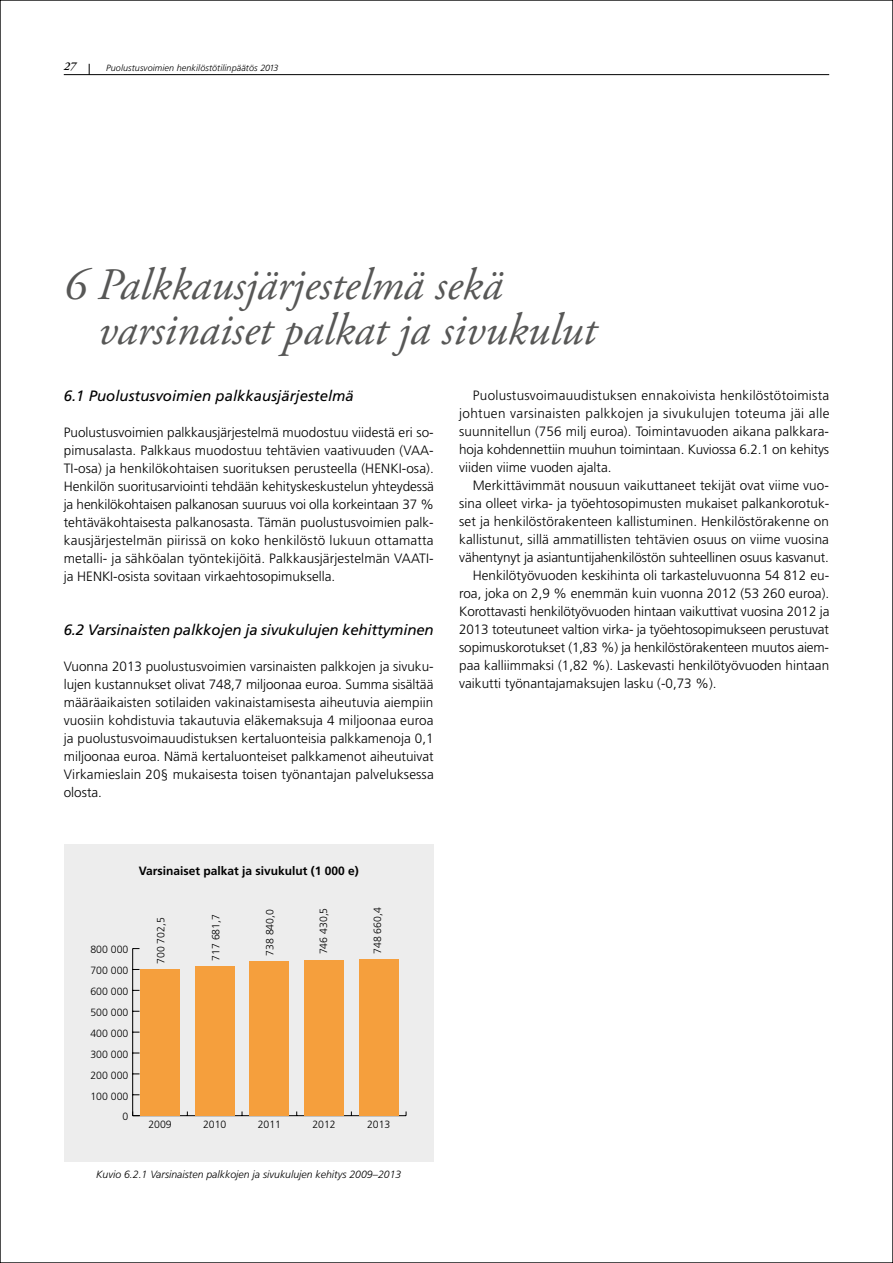
<style>
.page{position:relative;width:893px;height:1263px;background:#fff}
.page>*{position:absolute;margin:0;border:0;box-sizing:border-box;transform-origin:0 0}
.t1{font:italic 45px/45px "Adobe Garamond Pro";color:#575756}
.t2{font:italic 15px "Frutiger LT Pro";letter-spacing:-.01em;color:#000}
.t3{font:300 13.5px/18px "Frutiger LT Pro";color:#000;text-align:justify}
.t4{font:700 12px "Frutiger LT Pro";color:#000}
.t5{font:italic 600 12px "Adobe Garamond Pro";color:#000}
.t6{font:300 10.5px "Frutiger LT Pro";color:#000}
.t7{font:italic 300 10.5px "Frutiger LT Pro";color:#000}
.t8{font:italic 300 9px "Frutiger LT Pro";letter-spacing:.01em;color:#000}
</style>
<div class="page">
<hr style="left:64px;top:74px;width:765px;height:1px;background:#000">
<div style="left:64px;top:844px;width:370px;height:318px;background:#ededed"></div>
<hr style="left:133px;top:1115px;width:273px;height:1px;background:#000">
<hr style="left:132px;top:948px;width:1px;height:168px;background:#000">
<div style="left:140px;top:969px;width:40px;height:147px;background:#f59f3d"></div>
<div style="left:195px;top:966px;width:39px;height:150px;background:#f59f3d"></div>
<div style="left:250px;top:961px;width:39px;height:155px;background:#f59f3d"></div>
<div style="left:304px;top:960px;width:40px;height:156px;background:#f59f3d"></div>
<div style="left:359px;top:959px;width:39px;height:157px;background:#f59f3d"></div>
<p class="t5" style="left:64px;top:60px;width:14px">27</p>
<p class="t8" style="left:106px;top:62px;width:174px">Puolustusvoimien henkilöstötilinpäätös 2013</p>
<h1 class="t1" style="left:98px;top:264px;width:499px;text-indent:-35px">6 Palkkausjärjestelmä sekä varsinaiset palkat ja sivukulut</h1>
<p class="t2" style="left:64px;top:387px;width:292px">6.1 Puolustusvoimien palkkausjärjestelmä</p>
<p class="t3" style="left:64px;top:423px;width:372px">Puolustusvoimien palkkausjärjestelmä muodostuu viidestä eri so&shy;pimusalasta. Palkkaus muodostuu tehtävien vaativuuden (VAA-TI-osa) ja henkilökohtaisen suorituksen perusteella (HENKI-osa).<br>Henkilön suoritusarviointi tehdään kehityskeskustelun yhteydessä ja henkilökohtaisen palkanosan suuruus voi olla korkeintaan 37 % tehtäväkohtaisesta palkanosasta. Tämän puolustusvoimien palk&shy;kausjärjestelmän piirissä on koko henkilöstö lukuun ottamatta metalli- ja sähköalan työntekijöitä. Palkkausjärjestelmän VAATI&shy;ja HENKI-osista sovitaan virkaehtosopimuksella.</p>
<p class="t2" style="left:64px;top:621px;width:371px">6.2 Varsinaisten palkkojen ja sivukulujen kehittyminen</p>
<p class="t3" style="left:64px;top:657px;width:372px">Vuonna 2013 puolustusvoimien varsinaisten palkkojen ja sivuku&shy;lujen kustannukset olivat 748,7 miljoonaa euroa. Summa sisältää määräaikaisten sotilaiden vakinaistamisesta aiheutuvia aiempiin vuosiin kohdistuvia takautuvia eläkemaksuja 4 miljoonaa euroa ja puolustusvoimauudistuksen kertaluonteisia palkkamenoja 0,1 miljoonaa euroa. Nämä kertaluonteiset palkkamenot aiheutuivat Virkamieslain 20§ mukaisesta toisen työnantajan palveluksessa olosta.</p>
<p class="t3" style="left:459px;top:386px;width:372px;text-indent:14px">Puolustusvoimauudistuksen ennakoivista henkilöstötoimista johtuen varsinaisten palkkojen ja sivukulujen toteuma jäi alle suunnitellun (756 milj euroa). Toimintavuoden aikana palkkara&shy;hoja kohdennettiin muuhun toimintaan. Kuviossa 6.2.1 on kehitys viiden viime vuoden ajalta.</p>
<p class="t3" style="left:473px;top:476px;width:358px">Merkittävimmät nousuun vaikuttaneet tekijät ovat viime vuo-</p>
<p class="t3" style="left:459px;top:494px;width:372px">sina olleet virka- ja työehtosopimusten mukaiset palkankorotuk-</p>
<p class="t3" style="left:459px;top:512px;width:371px">set ja henkilöstörakenteen kallistuminen. Henkilöstörakenne on</p>
<p class="t3" style="left:459px;top:530px;width:371px">kallistunut, sillä ammatillisten tehtävien osuus on viime vuosina</p>
<p class="t3" style="left:459px;top:548px;width:371px">vähentynyt ja asiantuntijahenkilöstön suhteellinen osuus kasvanut.</p>
<p class="t3" style="left:473px;top:566px;width:358px">Henkilötyövuoden keskihinta oli tarkasteluvuonna 54 812 eu-</p>
<p class="t3" style="left:459px;top:584px;width:371px">roa, joka on 2,9 % enemmän kuin vuonna 2012 (53 260 euroa).</p>
<p class="t3" style="left:459px;top:602px;width:372px">Korottavasti henkilötyövuoden hintaan vaikuttivat vuosina 2012 ja</p>
<p class="t3" style="left:459px;top:620px;width:371px">2013 toteutuneet valtion virka- ja työehtosopimukseen perustuvat</p>
<p class="t3" style="left:459px;top:638px;width:371px">sopimuskorotukset (1,83 %) ja henkilöstörakenteen muutos aiem-</p>
<p class="t3" style="left:459px;top:656px;width:371px">paa kalliimmaksi (1,82 %). Laskevasti henkilötyövuoden hintaan</p>
<p class="t3" style="left:459px;top:674px;width:259px">vaikutti työnantajamaksujen lasku (-0,73 %).</p>
<p class="t4" style="left:139px;top:863px;width:222px">Varsinaiset palkat ja sivukulut (1 000 e)</p>
<p class="t6" style="left:90px;top:944px;width:39px">800 000</p>
<p class="t6" style="left:90px;top:964px;width:39px">700 000</p>
<p class="t6" style="left:90px;top:985px;width:39px">600 000</p>
<p class="t6" style="left:90px;top:1006px;width:39px">500 000</p>
<p class="t6" style="left:90px;top:1027px;width:39px">400 000</p>
<p class="t6" style="left:90px;top:1048px;width:39px">300 000</p>
<p class="t6" style="left:90px;top:1069px;width:39px">200 000</p>
<p class="t6" style="left:90px;top:1090px;width:39px">100 000</p>
<p class="t6" style="left:123px;top:1111px;width:7px">0</p>
<p class="t6" style="left:155px;top:964px;width:48px;rotate:-90deg">700 702,5</p>
<p class="t6" style="left:210px;top:961px;width:48px;rotate:-90deg">717 681,7</p>
<p class="t6" style="left:264px;top:956px;width:48px;rotate:-90deg">738 840,0</p>
<p class="t6" style="left:318px;top:954px;width:48px;rotate:-90deg">746 430,5</p>
<p class="t6" style="left:371px;top:954px;width:48px;rotate:-90deg">748 660,4</p>
<p class="t6" style="left:148px;top:1118px;width:25px">2009</p>
<p class="t6" style="left:203px;top:1118px;width:25px">2010</p>
<p class="t6" style="left:258px;top:1118px;width:25px">2011</p>
<p class="t6" style="left:312px;top:1118px;width:25px">2012</p>
<p class="t6" style="left:367px;top:1118px;width:25px">2013</p>
<p class="t7" style="left:96px;top:1168px;width:307px">Kuvio 6.2.1 Varsinaisten palkkojen ja sivukulujen kehitys 2009–2013</p>
</div>
